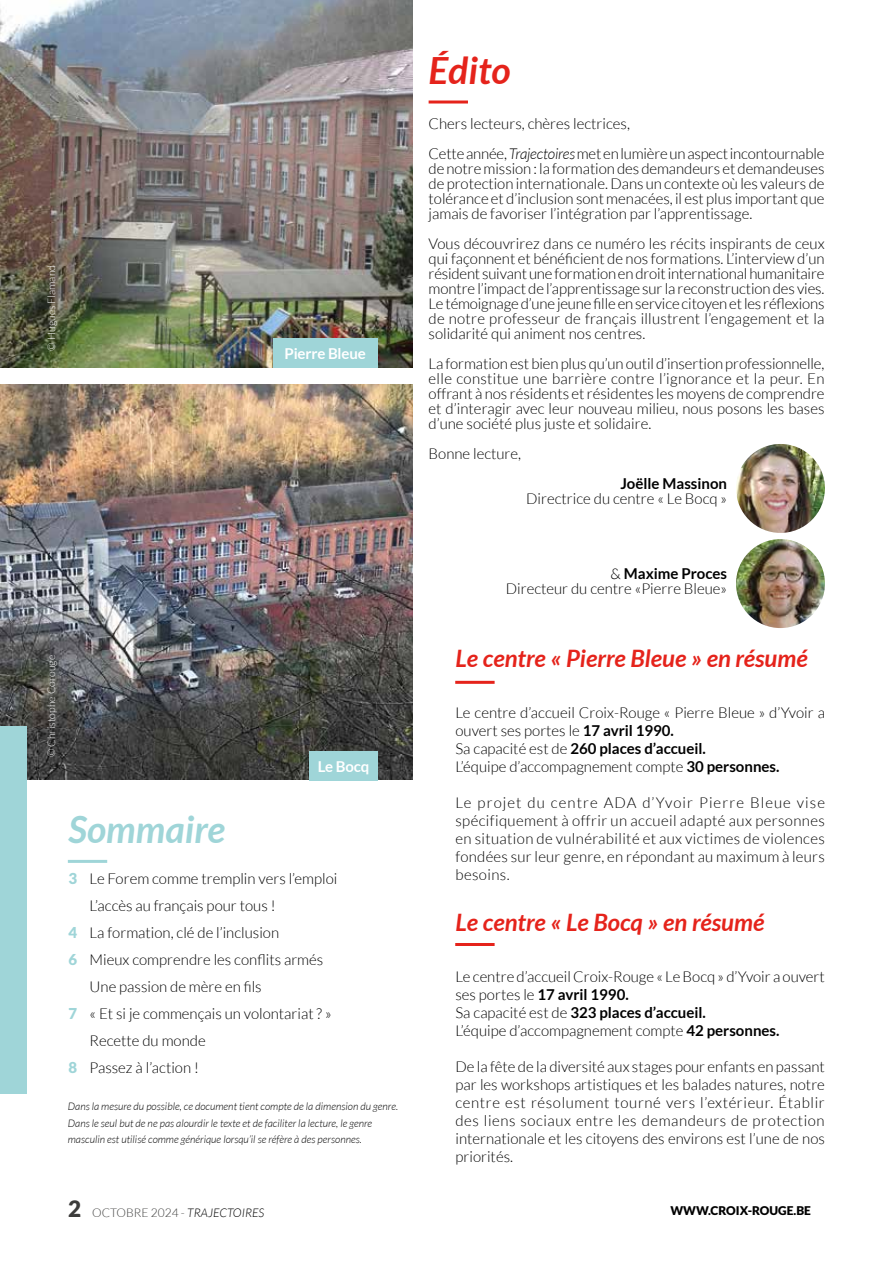
<style>
.page{position:relative;width:893px;height:1263px;background:#fff}
.page>*{position:absolute;margin:0;border:0;box-sizing:border-box;transform-origin:0 0}
.t1{font:italic 700 37.5px "Lato";color:#9fd5d8}
.t2{font:italic 700 37.5px "Lato";color:#e5231b}
.t3{font:italic 700 24px "Lato";color:#e5231b}
.t4{font:300 15px/18px "Lato";color:#000;text-align:justify}
.t5{font:700 15px "Lato";letter-spacing:-.01em;color:#fff}
.t6{font:700 15px "Lato";color:#000}
.t7{font:300 12px "Lato";color:#3c3c3b}
.t8{font:900 12px "Lato";color:#000}
.t9{font:italic 300 10.5px/16.5px "Lato";color:#000}
.t10{font:300 10.5px "Lato";color:#fff}
.s1{font-style:italic}
.s2{font-weight:700}
.s3{font-weight:900;color:#9fd5d8}
.s4{font-weight:900;font-size:22.5px}
.s5{font-style:italic;color:#000}
</style>
<div class="page">
<img style="left:736px;top:539px;width:89px;height:89px;border-radius:44px">
<img style="left:736px;top:444px;width:89px;height:89px;border-radius:44px">
<hr style="left:429px;top:101px;width:39px;height:3px;background:#e5231b">
<hr style="left:68px;top:860px;width:39px;height:3px;background:#9fd5d8">
<img style="left:0;top:384px;width:412px;height:396px">
<img style="left:0;top:0;width:412px;height:368px">
<hr style="left:455px;top:681px;width:40px;height:3px;background:#e5231b">
<hr style="left:455px;top:943px;width:40px;height:3px;background:#e5231b">
<div style="left:0;top:726px;width:27px;height:368px;background:#9fd5d8"></div>
<div style="left:309px;top:751px;width:69px;height:29px;background:#9fd5d8"></div>
<div style="left:273px;top:338px;width:105px;height:30px;background:#9fd5d8"></div>
<p class="t10" style="left:46px;top:350px;width:87px;rotate:-90deg">© Hugues Flamand</p>
<p class="t5" style="left:284px;top:345px;width:83px">Pierre Bleue</p>
<h1 class="t2" style="left:429px;top:49px;width:83px">Édito</h1>
<p class="t4" style="left:429px;top:109px;width:397px;line-height:30px">Chers lecteurs, chères lectrices,<br>Cette année, <span class="s1">Trajectoires</span> met en lumière un aspect incontournable</p>
<p class="t4" style="left:429px;top:161px;width:397px;line-height:15px">de notre mission : la formation des demandeurs et demandeuses de protection internationale. Dans un contexte où les valeurs de tolérance et d’inclusion sont menacées, il est plus important que jamais de favoriser l’intégration par l’apprentissage.</p>
<p class="t4" style="left:429px;top:236px;width:397px;line-height:15px">Vous découvrirez dans ce numéro les récits inspirants de ceux qui façonnent et bénéficient de nos formations. L’interview d’un résident suivant une formation en droit international humanitaire montre l’impact de l’apprentissage sur la reconstruction des vies.<br>Le témoignage d’une jeune fille en service citoyen et les réflexions de notre professeur de français illustrent l’engagement et la solidarité qui animent nos centres.</p>
<p class="t4" style="left:429px;top:356px;width:397px;line-height:15px">La formation est bien plus qu’un outil d’insertion professionnelle, elle constitue une barrière contre l’ignorance et la peur. En offrant à nos résidents et résidentes les moyens de comprendre et d’interagir avec leur nouveau milieu, nous posons les bases d’une société plus juste et solidaire.</p>
<p class="t4" style="left:429px;top:445px;width:94px">Bonne lecture,</p>
<p class="t6" style="left:620px;top:475px;width:108px">Joëlle Massinon</p>
<p class="t4" style="left:526px;top:490px;width:202px">Directrice du centre « Le Bocq »</p>
<p class="t4" style="left:506px;top:566px;width:223px;line-height:15px;text-align:right">&amp; <span class="s2">Maxime Proces<br></span>Directeur du centre «Pierre Bleue»</p>
<p class="t10" style="left:46px;top:757px;width:104px;rotate:-90deg">© Christophe Corouge</p>
<p class="t5" style="left:318px;top:757px;width:53px">Le Bocq</p>
<h1 class="t1" style="left:69px;top:808px;width:158px">Sommaire</h1>
<p class="t4" style="left:69px;top:869px;width:270px"><span class="s3">3</span> Le Forem comme tremplin vers l’emploi</p>
<p class="t4" style="left:90px;top:896px;width:187px">L’accès au français pour tous !</p>
<p class="t4" style="left:69px;top:923px;width:212px"><span class="s3">4</span> La formation, clé de l’inclusion</p>
<p class="t4" style="left:69px;top:950px;width:256px"><span class="s3">6</span> Mieux comprendre les conflits armés</p>
<p class="t4" style="left:90px;top:977px;width:174px">Une passion de mère en fils</p>
<p class="t4" style="left:69px;top:1004px;width:265px"><span class="s3">7</span> « Et si je commençais un volontariat ? »</p>
<p class="t4" style="left:90px;top:1031px;width:118px">Recette du monde</p>
<p class="t4" style="left:69px;top:1058px;width:132px"><span class="s3">8</span> Passez à l’action !</p>
<p class="t9" style="left:68px;top:1098px;width:332px">Dans la mesure du possible, ce document tient compte de la dimension du genre.<br>Dans le seul but de ne pas alourdir le texte et de faciliter la lecture, le genre masculin est utilisé comme générique lorsqu’il se réfère à des personnes.</p>
<h2 class="t3" style="left:455px;top:645px;width:354px">Le centre « Pierre Bleue » en résumé</h2>
<p class="t4" style="left:455px;top:704px;width:371px;text-align:left">Le centre d’accueil Croix-Rouge « Pierre Bleue » d’Yvoir a ouvert ses portes le <span class="s2">17 avril 1990.<br></span>Sa capacité est de <span class="s2">260 places d’accueil.<br></span>L’équipe d’accompagnement compte <span class="s2">30 personnes.</span></p>
<p class="t4" style="left:455px;top:794px;width:371px">Le projet du centre ADA d’Yvoir Pierre Bleue vise spécifiquement à offrir un accueil adapté aux personnes en situation de vulnérabilité et aux victimes de violences fondées sur leur genre, en répondant au maximum à leurs besoins.</p>
<h2 class="t3" style="left:455px;top:909px;width:310px">Le centre « Le Bocq » en résumé</h2>
<p class="t4" style="left:455px;top:968px;width:371px;text-align:left">Le centre d’accueil Croix-Rouge « Le Bocq » d’Yvoir a ouvert ses portes le <span class="s2">17 avril 1990.<br></span>Sa capacité est de <span class="s2">323 places d’accueil.<br></span>L’équipe d’accompagnement compte <span class="s2">42 personnes.</span></p>
<p class="t4" style="left:455px;top:1058px;width:371px">De la fête de la diversité aux stages pour enfants en passant par les workshops artistiques et les balades natures, notre centre est résolument tourné vers l’extérieur. Établir des liens sociaux entre les demandeurs de protection internationale et les citoyens des environs est l’une de nos priorités.</p>
<p class="t7" style="left:68px;top:1206px;width:198px"><span class="s4">2</span> OCTOBRE 2024 - <span class="s5">TRAJECTOIRES</span></p>
<p class="t8" style="left:670px;top:1204px;width:142px">WWW.CROIX-ROUGE.BE</p>
</div>
